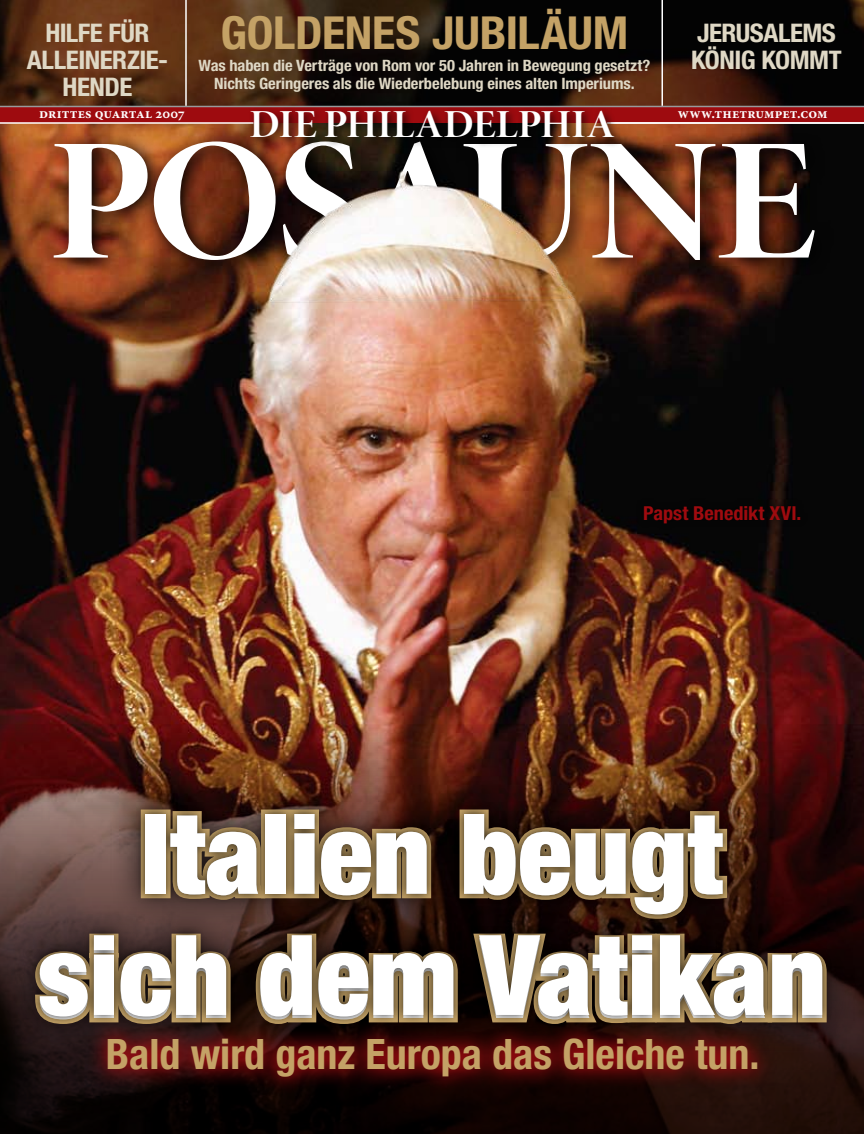
<style>
.page{position:relative;width:864px;height:1134px;background:#fff}
.page>*{position:absolute;margin:0;border:0;box-sizing:border-box;transform-origin:0 0}
.t1{font:175.2px "Minion Pro Bold Disp";letter-spacing:-.03em;color:#fff;scale:1.05 1}
.t2{font:900 condensed 111.75px/124.2px "Helvetica Neue LT Std";color:#fff;text-align:center}
.t3{font:700 condensed 45.6px "Helvetica Neue LT Std";letter-spacing:-.005em;color:#c4a266;scale:1.05 1}
.t4{font:700 condensed 42px "Helvetica Neue LT Std";color:#c4a266}
.t5{font:39.9px "Minion Pro Bold Disp";letter-spacing:.005em;color:#fff;scale:1.05 1}
.t6{font:700 condensed 25.65px/27px "Helvetica Neue LT Std";letter-spacing:-.02em;color:#dfd8c5;scale:1.05 1}
.t7{font:700 condensed 19.2px "Helvetica Neue LT Std";color:#9e0b0f;scale:1.05 1}
.t8{font:700 condensed 15.6px/18.8px "Helvetica Neue LT Std";letter-spacing:-.005em;color:#dfd8c5;text-align:center;scale:1.05 1}
.t9{font:700 14.25px "Minion Pro";letter-spacing:.01em;color:#fff}
</style>
<div class="page">
<img style="left:0;top:471px;width:864px;height:253px">
<img style="left:0;top:724px;width:864px;height:410px">
<svg style="left:0;top:0;width:864px;height:106px"></svg>
<div style="left:3px;top:777px;width:861px;height:357px;background:#000;opacity:.75"></div>
<div style="left:636px;top:497px;width:205px;height:54px;background:#000"></div>
<div style="left:29px;top:804px;width:835px;height:280px;background:#000;opacity:.75"></div>
<svg style="left:86px;top:1017px;width:778px;height:117px"></svg>
<div style="left:0;top:106px;width:864px;height:16px;background:#9e0b0f"></div>
<hr style="left:0;top:106px;width:864px;height:1px;background:#979a9c">
<div style="left:245px;top:106px;width:471px;height:75px;background:#000;opacity:.75"></div>
<hr style="left:185px;top:0;width:2px;height:106px;background:#fff">
<hr style="left:661px;top:0;width:2px;height:106px;background:#fff">
<img style="left:0;top:116px;width:864px;height:355px">
<h3 class="t3" style="left:221px;top:5px;width:390px">goldenes jubilÄum</h3>
<p class="t8" style="left:199px;top:56px;width:432px">Was haben die Verträge von Rom vor 50 Jahren in Bewegung gesetzt?<br>Nichts Geringeres als die Wiederbelebung eines alten Imperiums.</p>
<h3 class="t6" style="left:27px;top:19px;width:136px;text-align:center">hilfe für allei nerzie&shy;hende</h3>
<p class="t9" style="left:39px;top:104px;width:147px">drittes quartal 2007</p>
<p class="t9" style="left:678px;top:104px;width:151px">www.thetrumpet.com</p>
<h3 class="t6" style="left:691px;top:19px;width:145px">Jerusalems könig kommt</h3>
<h3 class="t5" style="left:250px;top:101px;width:349px">DIE PHILADELPHIA</h3>
<h1 class="t1" style="left:48px;top:97px;width:733px">POSAUNE</h1>
<p class="t7" style="left:643px;top:502px;width:152px">Papst Benedikt XVI.</p>
<h2 class="t2" style="left:38px;top:790px;width:790px">Italien beugt sich dem Vatikan</h2>
<h3 class="t4" style="left:106px;top:1029px;width:655px">Bald wird ganz Europa das Gleiche tun.</h3>
</div>
